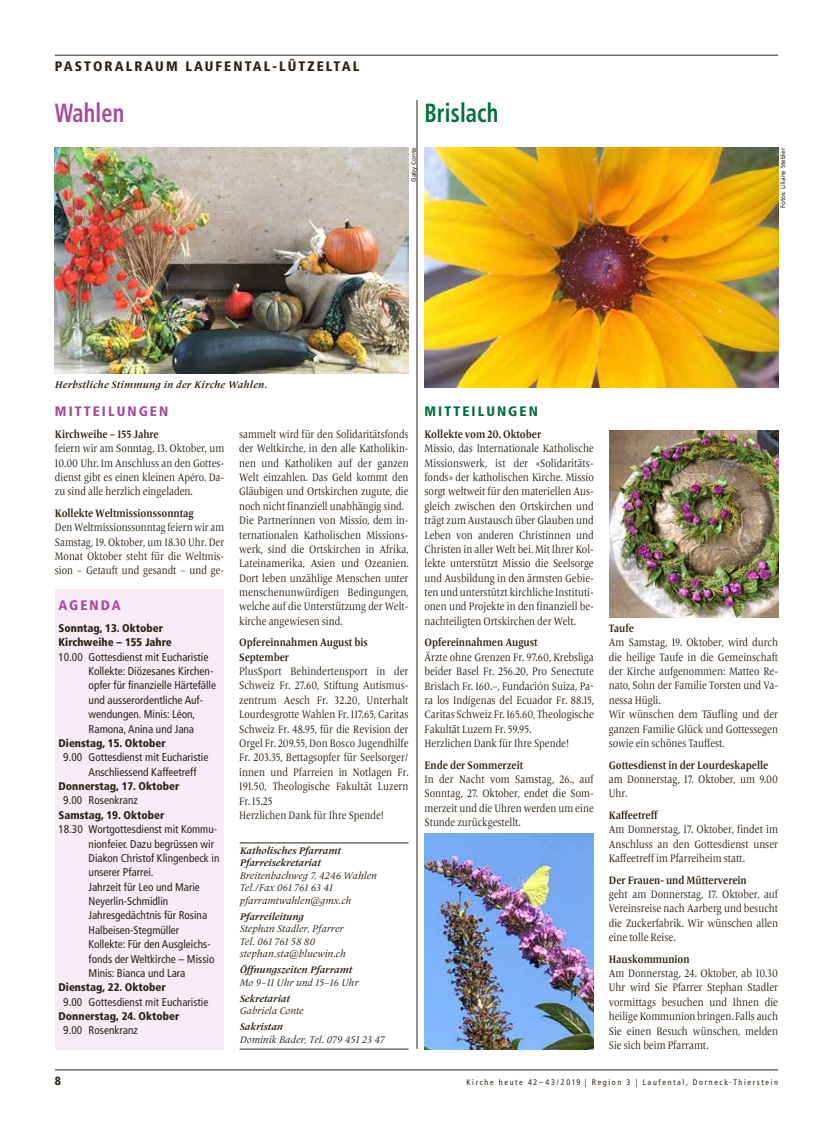
<style>
.page{position:relative;width:833px;height:1134px;background:#fff}
.page>*{position:absolute;margin:0;border:0;box-sizing:border-box;transform-origin:0 0}
.t1{font:700 condensed 26.25px "Frutiger";letter-spacing:.005em;color:#006f41;scale:.85 1}
.t2{font:700 condensed 26.25px "Frutiger";letter-spacing:.005em;color:#a84a9b;scale:.85 1}
.t3{font:900 condensed 13.75px "Frutiger";letter-spacing:.15em;color:#2e2113}
.t4{font:900 condensed 13.75px "Frutiger";letter-spacing:.15em;color:#a84a9b}
.t5{font:900 condensed 13.75px "Frutiger";letter-spacing:.15em;color:#006f41}
.t6{font:900 condensed 11.88px "Frutiger";color:#2e2113}
.t7{font:11.25px/14.4px "Frutiger Serif LT Pro";color:#2e2113;text-align:justify;scale:.85 1}
.t8{font:11.25px/14.4px "Frutiger Serif LT Pro";color:#2e2113;text-align:justify;scale:.84 1}
.t9{font:condensed 11.25px/14.4px "Frutiger";color:#2e2113}
.t10{font:700 11.25px/14.4px "Frutiger Serif LT Pro";color:#2e2113;scale:.85 1}
.t11{font:900 condensed 11.12px/14.4px "Frutiger";color:#2e2113}
.t12{font:italic 10px/12.5px "Frutiger Serif LT Pro";color:#2e2113}
.t13{font:italic 700 10px/12.5px "Frutiger Serif LT Pro";color:#2e2113}
.t14{font:italic 700 10px "Frutiger Serif LT Pro";letter-spacing:.025em;color:#2e2113}
.t15{font:condensed 8.12px "Frutiger";letter-spacing:.2em;color:#2e2113}
.t16{font:6.25px "Frutiger";color:#2e2113}
</style>
<div class="page">
<hr style="left:55px;top:1070px;width:723px;height:1px;background:#2e2113">
<img style="left:424px;top:148px;width:354px;height:240px">
<hr style="left:55px;top:55px;width:723px;height:1px;background:#2e2113">
<hr style="left:417px;top:100px;width:1px;height:949px;background:#2e2113">
<div style="left:55px;top:589px;width:169px;height:460px;background:#f7ecf5"></div>
<img style="left:55px;top:148px;width:353px;height:225px">
<hr style="left:240px;top:843px;width:168px;height:1px;background:#2e2113">
<hr style="left:240px;top:1049px;width:168px;height:1px;background:#2e2113">
<img style="left:424px;top:833px;width:169px;height:216px">
<img style="left:609px;top:431px;width:169px;height:187px">
<p class="t3" style="left:55px;top:58px;width:306px">PASTORALRAUM LAUFENTAL-LÜTZELTAL</p>
<h1 class="t2" style="left:55px;top:97px;width:83px">Wahlen</h1>
<h1 class="t1" style="left:424px;top:97px;width:89px">Brislach</h1>
<p class="t16" style="left:410px;top:182px;width:36px;rotate:-90deg">Gaby Conte</p>
<p class="t16" style="left:779px;top:208px;width:62px;rotate:-90deg">Fotos: Liliane Stebler</p>
<p class="t14" style="left:55px;top:378px;width:214px">Herbstliche Stimmung in der Kirche Wahlen.</p>
<p class="t4" style="left:55px;top:403px;width:115px">MITTEILUNGEN</p>
<p class="t10" style="left:55px;top:427px;width:124px">Kirchweihe – 155 Jahre</p>
<p class="t7" style="left:55px;top:441px;width:201px">feiern wir am Sonntag, 13. Oktober, um 10.00 Uhr. Im Anschluss an den Gottes&shy;dienst gibt es einen kleinen Apéro. Da&shy;zu sind alle herzlich eingeladen.</p>
<p class="t10" style="left:55px;top:506px;width:165px">Kollekte Weltmissionssonntag</p>
<p class="t8" style="left:55px;top:520px;width:203px">Den Weltmissionssonntag feiern wir am Samstag, 19. Oktober, um 18.30 Uhr. Der Monat Oktober steht für die Weltmis&shy;sion – Getauft und gesandt – und ge-</p>
<p class="t4" style="left:58px;top:597px;width:64px">AGENDA</p>
<p class="t11" style="left:58px;top:621px;width:115px">Sonntag, 13. Oktober<br>Kirchweihe – 155 Jahre</p>
<p class="t9" style="left:89px;top:650px;width:129px;text-indent:-30px">10.00 Gottesdienst mit Eucharistie<br>Kollekte: Diözesanes Kirchen&shy;opfer für finanzielle Härtefälle und ausserordentliche Auf&shy;wendungen. Minis: Léon,<br>Ramona, Anina und Jana</p>
<p class="t11" style="left:58px;top:736px;width:109px">Dienstag, 15. Oktober</p>
<p class="t9" style="left:89px;top:750px;width:121px;text-indent:-25px">9.00 Gottesdienst mit Eucharistie<br>Anschliessend Kaffeetreff</p>
<p class="t11" style="left:58px;top:779px;width:123px">Donnerstag, 17. Oktober</p>
<p class="t9" style="left:63px;top:793px;width:76px">9.00 Rosenkranz</p>
<p class="t11" style="left:58px;top:808px;width:107px">Samstag, 19. Oktober</p>
<p class="t9" style="left:89px;top:822px;width:132px;text-indent:-30px">18.30 Wortgottesdienst mit Kommu&shy;nionfeier. Dazu begrüssen wir<br>Diakon Christof Klingenbeck in unserer Pfarrei.<br>Jahrzeit für Leo und Marie<br>Neyerlin-Schmidlin<br>Jahresgedächtnis für Rosina<br>Halbeisen-Stegmüller<br>Kollekte: Für den Ausgleichs&shy;fonds der Weltkirche – Missio<br>Minis: Bianca und Lara</p>
<p class="t11" style="left:58px;top:980px;width:109px">Dienstag, 22. Oktober</p>
<p class="t9" style="left:63px;top:995px;width:147px">9.00 Gottesdienst mit Eucharistie</p>
<p class="t11" style="left:58px;top:1009px;width:123px">Donnerstag, 24. Oktober</p>
<p class="t9" style="left:63px;top:1023px;width:76px">9.00 Rosenkranz</p>
<p class="t8" style="left:239px;top:427px;width:203px;text-align:left">sammelt wird für den Solidaritätsfonds der Weltkirche, in den alle Katholikin&shy;nen und Katholiken auf der ganzen Welt einzahlen. Das Geld kommt den Gläubigen und Ortskirchen zugute, die noch nicht finanziell unabhängig sind.<br>Die Partnerinnen von Missio, dem in&shy;ternationalen Katholischen Missions&shy;werk, sind die Ortskirchen in Afrika, Lateinamerika, Asien und Ozeanien.<br>Dort leben unzählige Menschen unter menschenunwürdigen Bedingungen, welche auf die Unterstützung der Welt&shy;kirche angewiesen sind.</p>
<p class="t10" style="left:239px;top:635px;width:153px">Opfereinnahmen August bis<br>September</p>
<p class="t7" style="left:239px;top:664px;width:201px;text-align:left">PlusSport Behindertensport in der Schweiz Fr. 27.60, Stiftung Autismus&shy;zentrum Aesch Fr. 32.20, Unterhalt Lourdesgrotte Wahlen Fr. 117.65, Caritas Schweiz Fr. 48.95, für die Revision der Orgel Fr. 209.55, Don Bosco Jugendhilfe Fr. 203.35, Bettagsopfer für Seelsorger/ innen und Pfarreien in Notlagen Fr.<br>191.50, Theologische Fakultät Luzern Fr. 15.25<br>Herzlichen Dank für Ihre Spende!</p>
<p class="t13" style="left:240px;top:844px;width:103px">Katholisches Pfarramt<br>Pfarreisekretariat</p>
<p class="t12" style="left:240px;top:869px;width:139px">Breitenbachweg 7, 4246 Wahlen<br>Tel./Fax 061 761 63 41 pfarramtwahlen@gmx.ch</p>
<p class="t13" style="left:240px;top:910px;width:66px">Pfarreileitung</p>
<p class="t12" style="left:240px;top:922px;width:108px">Stephan Stadler, Pfarrer<br>Tel. 061 761 58 80 stephan.sta@bluewin.ch</p>
<p class="t13" style="left:240px;top:963px;width:114px">Öffnungszeiten Pfarramt</p>
<p class="t12" style="left:240px;top:976px;width:120px">Mo 9–11 Uhr und 15–16 Uhr</p>
<p class="t13" style="left:240px;top:992px;width:52px">Sekretariat</p>
<p class="t12" style="left:240px;top:1005px;width:65px">Gabriela Conte</p>
<p class="t13" style="left:240px;top:1021px;width:45px">Sakristan</p>
<p class="t12" style="left:240px;top:1033px;width:147px">Dominik Bader, Tel. 079 451 23 47</p>
<p class="t5" style="left:424px;top:403px;width:115px">MITTEILUNGEN</p>
<p class="t10" style="left:424px;top:427px;width:139px">Kollekte vom 20. Oktober</p>
<p class="t7" style="left:424px;top:441px;width:201px">Missio, das Internationale Katholische Missionswerk, ist der «Solidaritäts&shy;fonds» der katholischen Kirche. Missio sorgt weltweit für den materiellen Aus&shy;gleich zwischen den Ortskirchen und trägt zum Austausch über Glauben und Leben von anderen Christinnen und Christen in aller Welt bei. Mit Ihrer Kol&shy;lekte unterstützt Missio die Seelsorge und Ausbildung in den ärmsten Gebie&shy;ten und unterstützt kirchliche Instituti&shy;onen und Projekte in den finanziell be&shy;nachteiligten Ortskirchen der Welt.</p>
<p class="t10" style="left:424px;top:635px;width:134px">Opfereinnahmen August</p>
<p class="t7" style="left:424px;top:650px;width:201px;text-align:left">Ärzte ohne Grenzen Fr. 97.60, Krebsliga beider Basel Fr. 256.20, Pro Senectute Brislach Fr. 160.–, FundaciÓn Suiza, Pa&shy;ra los Indígenas del Ecuador Fr. 88.15, Caritas Schweiz Fr. 165.60, Theologische Fakultät Luzern Fr. 59.95.<br>Herzlichen Dank für Ihre Spende!</p>
<p class="t10" style="left:424px;top:758px;width:118px">Ende der Sommerzeit</p>
<p class="t7" style="left:424px;top:772px;width:201px">In der Nacht vom Samstag, 26., auf Sonntag, 27. Oktober, endet die Som&shy;merzeit und die Uhren werden um eine Stunde zurückgestellt.</p>
<p class="t10" style="left:609px;top:621px;width:31px">Taufe</p>
<p class="t7" style="left:609px;top:635px;width:201px;text-align:left">Am Samstag, 19. Oktober, wird durch die heilige Taufe in die Gemeinschaft der Kirche aufgenommen: Matteo Re&shy;nato, Sohn der Familie Torsten und Va&shy;nessa Hügli.<br>Wir wünschen dem Täufling und der ganzen Familie Glück und Gottessegen sowie ein schönes Tauffest.</p>
<p class="t10" style="left:609px;top:758px;width:189px">Gottesdienst in der Lourdeskapelle</p>
<p class="t7" style="left:609px;top:772px;width:201px">am Donnerstag, 17. Oktober, um 9.00<br>Uhr.</p>
<p class="t10" style="left:609px;top:808px;width:59px">Kaffeetreff</p>
<p class="t7" style="left:609px;top:822px;width:201px">Am Donnerstag, 17. Oktober, findet im Anschluss an den Gottesdienst unser Kaffeetreff im Pfarreiheim statt.</p>
<p class="t10" style="left:609px;top:873px;width:164px">Der Frauen- und Mütterverein</p>
<p class="t7" style="left:609px;top:887px;width:201px">geht am Donnerstag, 17. Oktober, auf Vereinsreise nach Aarberg und besucht die Zuckerfabrik. Wir wünschen allen eine tolle Reise.</p>
<p class="t10" style="left:609px;top:952px;width:97px">Hauskommunion</p>
<p class="t7" style="left:609px;top:966px;width:201px">Am Donnerstag, 24. Oktober, ab 10.30<br>Uhr wird Sie Pfarrer Stephan Stadler vormittags besuchen und Ihnen die heilige Kommunion bringen. Falls auch Sie einen Besuch wünschen, melden Sie sich beim Pfarramt.</p>
<p class="t6" style="left:55px;top:1074px;width:8px">8</p>
<p class="t15" style="left:466px;top:1077px;width:313px">Kirche heute 42–43/2019 | Region 3 | Laufental, Dorneck-Thierstein</p>
</div>
